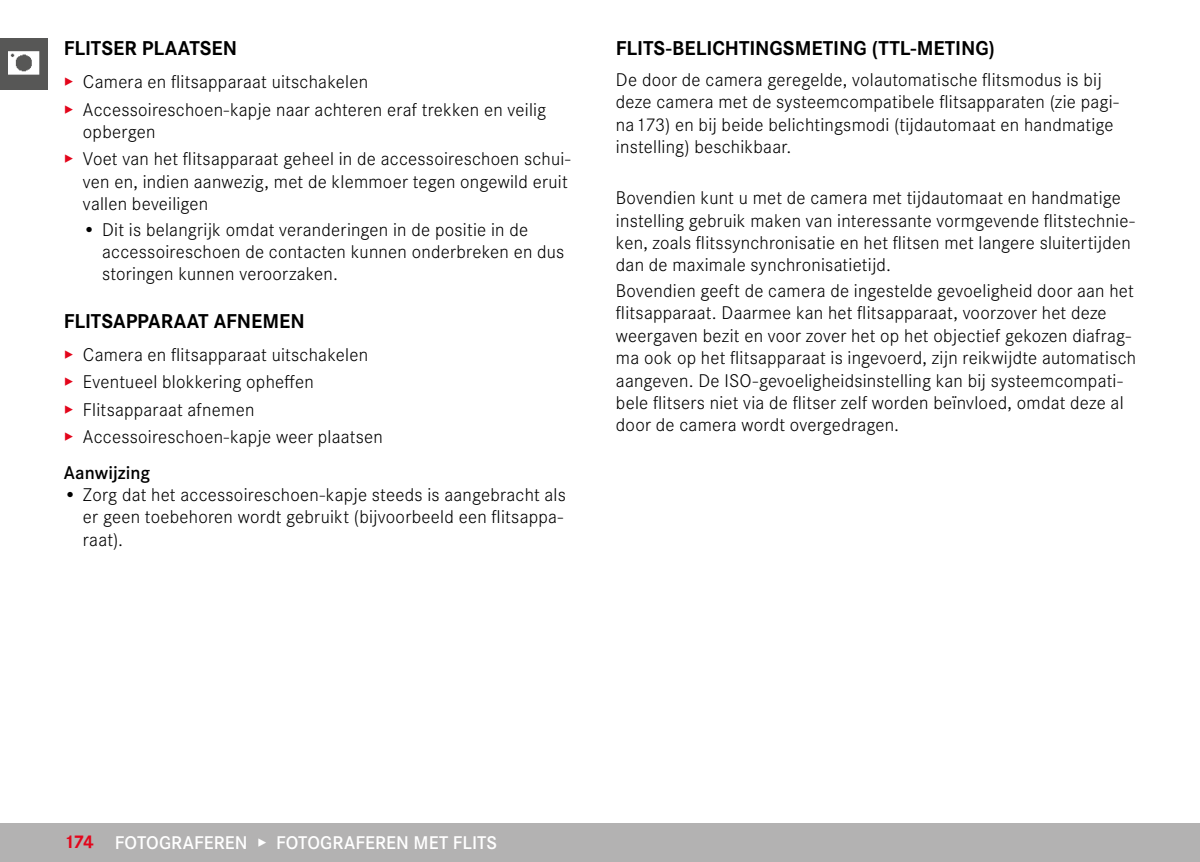
<style>
.page{position:relative;width:1200px;height:862px;background:#fff}
.page>*{position:absolute;margin:0;border:0;box-sizing:border-box;transform-origin:0 0}
.Heading____Heading_02_blind{font:700 20.7px "Corporate S";letter-spacing:-.005em;color:#000}
.Heading____Heading_02{font:700 20.7px "Corporate S";letter-spacing:-.005em;color:#000}
.Text____Body_Text{font:300 19.12px/22.3px "Corporate S";letter-spacing:.01em;color:#000}
.t1{font:600 19.12px "Corporate S";letter-spacing:.005em;color:#fff}
.Heading____Note_Heading{font:600 19.12px "Corporate S";color:#000}
.s1{color:#e3051b}
.s2{font-weight:700;color:#e3051b}
</style>
<div class="page">
<div style="left:0;top:38px;width:48px;height:51px;background:#575756"></div>
<img style="left:9px;top:51px;width:31px;height:24px">
<div style="left:0;top:823px;width:1199px;height:38px;background:#b3b2b2"></div>
<p class="Heading____Heading_02_blind" style="left:64px;top:32px;width:175px">FLITSER PLAATSEN</p>
<p class="Text____Body_Text" style="left:64px;top:70px;width:306px"><span class="s1">▸</span> Camera en flitsapparaat uitschakelen</p>
<p class="Text____Body_Text" style="left:83px;top:97px;width:464px;text-indent:-19px"><span class="s1">▸</span> Accessoireschoen-kapje naar achteren eraf trekken en veilig opbergen</p>
<p class="Text____Body_Text" style="left:83px;top:146px;width:489px;text-indent:-19px"><span class="s1">▸</span> Voet van het flitsapparaat geheel in de accessoireschoen schui&shy;ven en, indien aanwezig, met de klemmoer tegen ongewild eruit vallen beveiligen</p>
<p class="Text____Body_Text" style="left:102px;top:217px;width:463px;text-indent:-19px">• Dit is belangrijk omdat veranderingen in de positie in de accessoireschoen de contacten kunnen onderbreken en dus storingen kunnen veroorzaken.</p>
<p class="Heading____Heading_02_blind" style="left:64px;top:304px;width:242px">FLITSAPPARAAT AFNEMEN</p>
<p class="Text____Body_Text" style="left:64px;top:342px;width:306px"><span class="s1">▸</span> Camera en flitsapparaat uitschakelen</p>
<p class="Text____Body_Text" style="left:64px;top:369px;width:251px"><span class="s1">▸</span> Eventueel blokkering opheffen</p>
<p class="Text____Body_Text" style="left:64px;top:397px;width:192px"><span class="s1">▸</span> Flitsapparaat afnemen</p>
<p class="Text____Body_Text" style="left:64px;top:424px;width:320px"><span class="s1">▸</span> Accessoireschoen-kapje weer plaatsen</p>
<p class="Heading____Note_Heading" style="left:64px;top:458px;width:88px">Aanwijzing</p>
<p class="Text____Body_Text" style="left:83px;top:482px;width:484px;text-indent:-19px">• Zorg dat het accessoireschoen-kapje steeds is aangebracht als er geen toebehoren wordt gebruikt (bijvoorbeeld een flitsappa&shy;raat).</p>
<p class="Heading____Heading_02" style="left:615px;top:32px;width:380px">FLITS-BELICHTINGSMETING (TTL-METING)</p>
<p class="Text____Body_Text" style="left:615px;top:67px;width:504px">De door de camera geregelde, volautomatische flitsmodus is bij deze camera met de systeemcompatibele flitsapparaten (zie pagi&shy;na173) en bij beide belichtingsmodi (tijdautomaat en handmatige instelling) beschikbaar.</p>
<p class="Text____Body_Text" style="left:615px;top:185px;width:520px">Bovendien kunt u met de camera met tijdautomaat en handmatige instelling gebruik maken van interessante vormgevende flitstechnie&shy;ken, zoals flitssynchronisatie en het flitsen met langere sluitertijden dan de maximale synchronisatietijd.</p>
<p class="Text____Body_Text" style="left:615px;top:278px;width:521px">Bovendien geeft de camera de ingestelde gevoeligheid door aan het flitsapparaat. Daarmee kan het flitsapparaat, voorzover het deze weergaven bezit en voor zover het op het objectief gekozen diafrag&shy;ma ook op het flitsapparaat is ingevoerd, zijn reikwijdte automatisch aangeven. De ISO-gevoeligheidsinstelling kan bij systeemcompati&shy;bele flitsers niet via de flitser zelf worden beïnvloed, omdat deze al door de camera wordt overgedragen.</p>
<p class="t1" style="left:64px;top:827px;width:435px"><span class="s2">174</span> FOTOGRAFEREN ▸ FOTOGRAFEREN MET FLITS</p>
</div>
